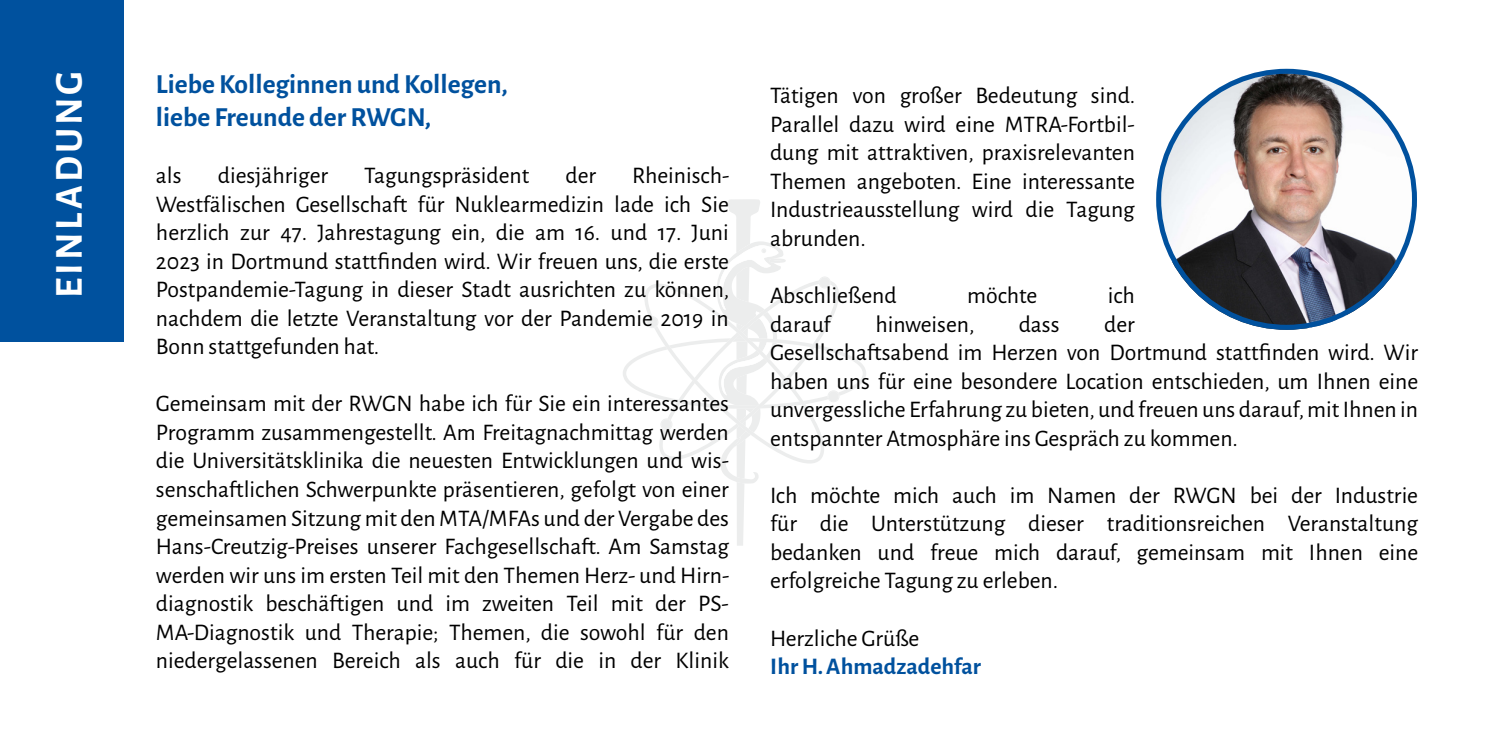
<style>
.page{position:relative;width:1489px;height:745px;background:#fff}
.page>*{position:absolute;margin:0;border:0;box-sizing:border-box;transform-origin:0 0}
.t1{font:700 39.5px "Alegreya Sans";letter-spacing:.075em;color:#fff}
.t2{font:700 27.5px/33px "Alegreya Sans";color:#00519e}
.t3{font:23.75px/28.5px "Alegreya Sans";color:#000;text-align:justify}
.t4{font:700 23.75px "Alegreya Sans";color:#00519e}
</style>
<div class="page">
<svg style="left:623px;top:199px;width:243px;height:346px"></svg>
<div style="left:0;top:0;width:123px;height:341px;background:#00519e"></div>
<img style="left:1156px;top:69px;width:260px;height:260px;border-radius:130px">
<h1 class="t1" style="left:40px;top:298px;width:228px;rotate:-90deg">EINLADUNG</h1>
<p class="t2" style="left:156px;top:66px;width:353px">Liebe Kolleginnen und Kollegen, liebe Freunde der RWGN,</p>
<p class="t3" style="left:156px;top:160px;width:27px">als</p>
<p class="t3" style="left:218px;top:160px;width:112px">diesjähriger</p>
<p class="t3" style="left:364px;top:160px;width:166px">Tagungspräsident</p>
<p class="t3" style="left:565px;top:160px;width:32px">der</p>
<p class="t3" style="left:156px;top:160px;width:575px;text-indent:476px">Rheinisch-Westfälischen Gesellschaft für Nuklearmedizin lade ich Sie herzlich zur 47. Jahrestagung ein, die am 16. und 17. Juni 2023 in Dortmund stattfinden wird. Wir freuen uns, die erste Postpandemie-Tagung in dieser Stadt ausrichten zu können, nachdem die letzte Veranstaltung vor der Pandemie 2019 in Bonn stattgefunden hat.</p>
<p class="t3" style="left:156px;top:388px;width:575px">Gemeinsam mit der RWGN habe ich für Sie ein interessantes Programm zusammengestellt. Am Freitagnachmittag werden die Universitätsklinika die neuesten Entwicklungen und wis&shy;senschaftlichen Schwerpunkte präsentieren, gefolgt von einer gemeinsamen Sitzung mit den MTA/MFAs und der Vergabe des Hans-Creutzig-Preises unserer Fachgesellschaft. Am Samstag werden wir uns im ersten Teil mit den Themen Herz- und Hirn&shy;diagnostik beschäftigen und im zweiten Teil mit der PS-MA-Diagnostik und Therapie; Themen, die sowohl für den niedergelassenen Bereich als auch für die in der Klinik</p>
<p class="t3" style="left:770px;top:80px;width:367px">Tätigen von großer Bedeutung sind.<br>Parallel dazu wird eine MTRA-Fortbil&shy;dung mit attraktiven, praxisrelevanten Themen angeboten. Eine interessante Industrieausstellung wird die Tagung abrunden.</p>
<p class="t3" style="left:770px;top:280px;width:128px">Abschließend</p>
<p class="t3" style="left:967px;top:280px;width:71px">möchte</p>
<p class="t3" style="left:1107px;top:280px;width:29px">ich</p>
<p class="t3" style="left:770px;top:308px;width:63px">darauf</p>
<p class="t3" style="left:875px;top:308px;width:101px">hinweisen,</p>
<p class="t3" style="left:1018px;top:308px;width:42px">dass</p>
<p class="t3" style="left:770px;top:308px;width:649px;text-align:left;text-indent:334px">der<br>Gesellschaftsabend im Herzen von Dortmund stattfinden wird. Wir haben uns für eine besondere Location entschieden, um Ihnen eine unvergessliche Erfahrung zu bieten, und freuen uns darauf, mit Ihnen in entspannter Atmosphäre ins Gespräch zu kommen.</p>
<p class="t3" style="left:770px;top:479px;width:649px">Ich möchte mich auch im Namen der RWGN bei der Industrie für die Unterstützung dieser traditionsreichen Veranstaltung bedanken und freue mich darauf, gemeinsam mit Ihnen eine erfolgreiche Tagung zu erleben.</p>
<p class="t3" style="left:770px;top:622px;width:151px">Herzliche Grüße</p>
<p class="t4" style="left:770px;top:648px;width:213px">Ihr H. Ahmadzadehfar</p>
</div>
